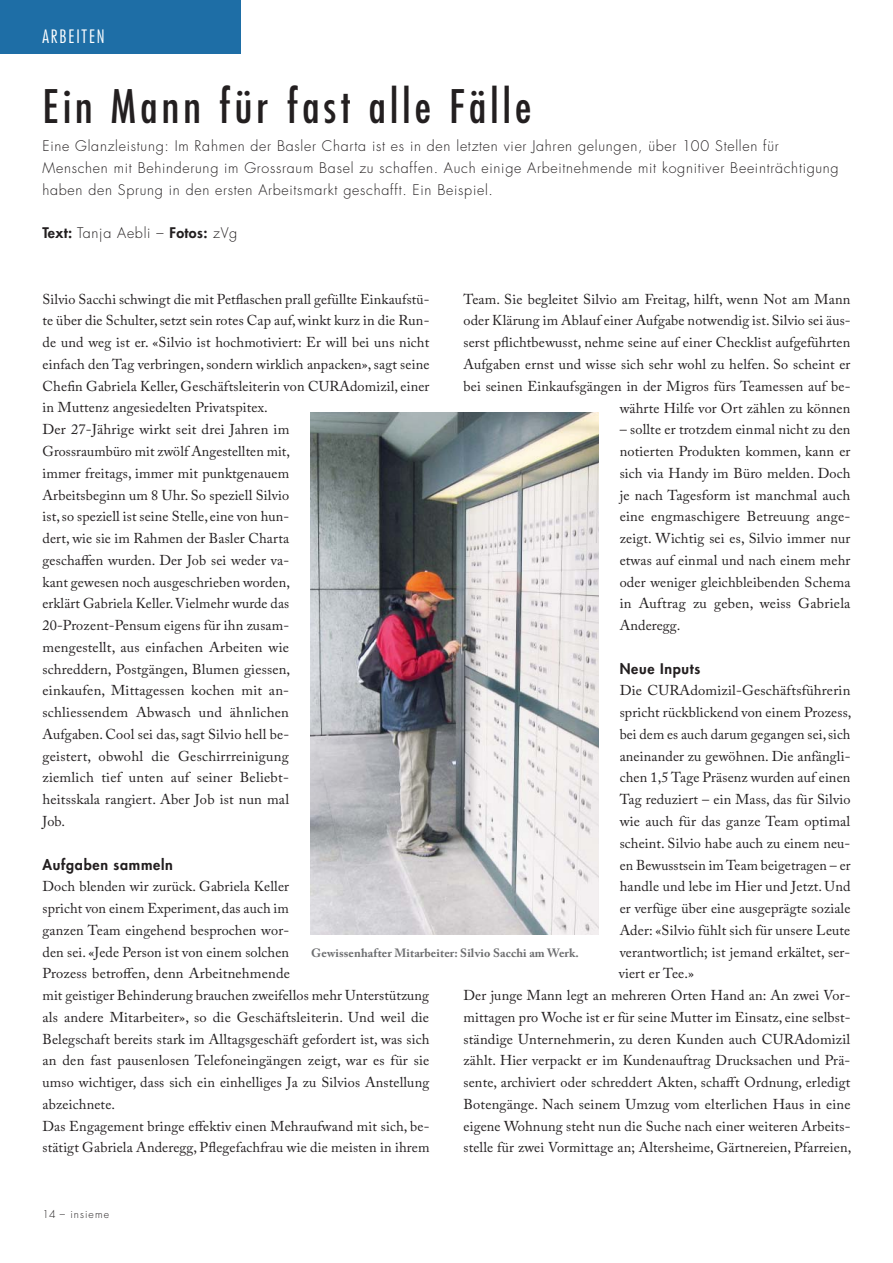
<style>
.page{position:relative;width:893px;height:1263px;background:#fff}
.page>*{position:absolute;margin:0;border:0;box-sizing:border-box;transform-origin:0 0}
.t1{font:condensed 45px "Futura";letter-spacing:.095em;color:#231f20}
.t2{font:300 condensed 18px "Futura";letter-spacing:.1em;color:#fff}
.t3{font:14.25px/21.8px "Adobe Caslon Pro";letter-spacing:.01em;color:#231f20}
.t4{font:300 14.25px/21.8px "Futura";letter-spacing:.05em;color:#231f20}
.t5{font:800 14.25px "Futura";letter-spacing:.05em;color:#231f20}
.t6{font:700 12px "Adobe Caslon Pro";letter-spacing:.01em;color:#6d6e70}
.t7{font:300 10.5px "Futura";letter-spacing:.1em;color:#231f20}
.s1{font-weight:800}
</style>
<div class="page">
<div style="left:0;top:0;width:240px;height:53px;background:#1e6ea6"></div>
<img style="left:310px;top:412px;width:288px;height:523px">
<p class="t2" style="left:43px;top:28px;width:64px">ARBEITEN</p>
<h1 class="t1" style="left:43px;top:86px;width:490px">Ein Mann für fast alle Fälle</h1>
<p class="t4" style="left:43px;top:136px;width:798px">Eine Glanzleistung: Im Rahmen der Basler Charta ist es in den letzten vier Jahren gelungen, über 100 Stellen für<br>Menschen mit Behinderung im Grossraum Basel zu schaffen. Auch einige Arbeitnehmende mit kognitiver Beeinträchtigung haben den Sprung in den ersten Arbeitsmarkt geschafft. Ein Beispiel.</p>
<p class="t4" style="left:43px;top:224px;width:196px"><span class="s1">Text:</span> Tanja Aebli – <span class="s1">Fotos:</span> zVg</p>
<p class="t3" style="left:463px;top:289px;width:389px;text-align:right">Team. Sie begleitet Silvio am Freitag, hilft, wenn Not am Mann oder Klärung im Ablauf einer Aufgabe notwendig ist. Silvio sei äus&shy;serst pflichtbewusst, nehme seine auf einer Checklist aufgeführten Aufgaben ernst und wisse sich sehr wohl zu helfen. So scheint er bei seinen Einkaufsgängen in der Migros fürs Teamessen auf be&shy;währte Hilfe vor Ort zählen zu können</p>
<p class="t3" style="left:620px;top:420px;width:232px;text-align:justify">– sollte er trotzdem einmal nicht zu den notierten Produkten kommen, kann er sich via Handy im Büro melden. Doch je nach Tagesform ist manchmal auch eine engmaschigere Betreuung ange&shy;zeigt. Wichtig sei es, Silvio immer nur etwas auf einmal und nach einem mehr oder weniger gleichbleibenden Schema in Auftrag zu geben, weiss Gabriela Anderegg.</p>
<p class="t5" style="left:620px;top:661px;width:82px">Neue Inputs</p>
<p class="t3" style="left:620px;top:681px;width:232px">Die CURAdomizil-Geschäftsführerin</p>
<p class="t3" style="left:620px;top:703px;width:233px">spricht rückblickend von einem Prozess,</p>
<p class="t3" style="left:620px;top:725px;width:232px">bei dem es auch darum gegangen sei, sich</p>
<p class="t3" style="left:620px;top:746px;width:232px">aneinander zu gewöhnen. Die anfängli-</p>
<p class="t3" style="left:620px;top:768px;width:232px">chen 1,5 Tage Präsenz wurden auf einen</p>
<p class="t3" style="left:620px;top:790px;width:232px">Tag reduziert – ein Mass, das für Silvio</p>
<p class="t3" style="left:620px;top:812px;width:232px">wie auch für das ganze Team optimal</p>
<p class="t3" style="left:620px;top:833px;width:232px">scheint. Silvio habe auch zu einem neu-</p>
<p class="t3" style="left:620px;top:855px;width:232px">en Bewusstsein im Team beigetragen – er</p>
<p class="t3" style="left:620px;top:877px;width:232px">handle und lebe im Hier und Jetzt. Und</p>
<p class="t3" style="left:620px;top:899px;width:232px">er verfüge über eine ausgeprägte soziale</p>
<p class="t3" style="left:620px;top:921px;width:232px">Ader: «Silvio fühlt sich für unsere Leute</p>
<p class="t3" style="left:620px;top:942px;width:232px">verantwortlich; ist jemand erkältet, ser-</p>
<p class="t3" style="left:619px;top:964px;width:77px">viert er Tee.»</p>
<p class="t3" style="left:463px;top:986px;width:388px">Der junge Mann legt an mehreren Orten Hand an: An zwei Vor-</p>
<p class="t3" style="left:463px;top:1008px;width:388px">mittagen pro Woche ist er für seine Mutter im Einsatz, eine selbst-</p>
<p class="t3" style="left:463px;top:1029px;width:388px">ständige Unternehmerin, zu deren Kunden auch CURAdomizil</p>
<p class="t3" style="left:463px;top:1051px;width:388px">zählt. Hier verpackt er im Kundenauftrag Drucksachen und Prä-</p>
<p class="t3" style="left:463px;top:1073px;width:388px">sente, archiviert oder schreddert Akten, schafft Ordnung, erledigt</p>
<p class="t3" style="left:463px;top:1095px;width:389px">Botengänge. Nach seinem Umzug vom elterlichen Haus in eine</p>
<p class="t3" style="left:463px;top:1116px;width:388px">eigene Wohnung steht nun die Suche nach einer weiteren Arbeits-</p>
<p class="t3" style="left:463px;top:1138px;width:389px">stelle für zwei Vormittage an; Altersheime, Gärtnereien, Pfarreien,</p>
<p class="t3" style="left:43px;top:289px;width:388px">Silvio Sacchi schwingt die mit Petflaschen prall gefüllte Einkaufstü&shy;te über die Schulter, setzt sein rotes Cap auf, winkt kurz in die Run&shy;de und weg ist er. «Silvio ist hochmotiviert: Er will bei uns nicht einfach den Tag verbringen, sondern wirklich anpacken», sagt seine Chefin Gabriela Keller, Geschäftsleiterin von CURAdomizil, einer in Muttenz angesiedelten Privatspitex.<br>Der 27-Jährige wirkt seit drei Jahren im<br>Grossraumbüro mit zwölf Angestellten mit,<br>immer freitags, immer mit punktgenauem<br>Arbeitsbeginn um 8 Uhr. So speziell Silvio<br>ist, so speziell ist seine Stelle, eine von hun-<br>dert, wie sie im Rahmen der Basler Charta<br>geschaffen wurden. Der Job sei weder va-<br>kant gewesen noch ausgeschrieben worden,<br>erklärt Gabriela Keller. Vielmehr wurde das<br>20-Prozent-Pensum eigens für ihn zusam-<br>mengestellt, aus einfachen Arbeiten wie<br>schreddern, Postgängen, Blumen giessen,<br>einkaufen, Mittagessen kochen mit an-<br>schliessendem Abwasch und ähnlichen<br>Aufgaben. Cool sei das, sagt Silvio hell be-<br>geistert, obwohl die Geschirrreinigung<br>ziemlich tief unten auf seiner Beliebt-<br>heitsskala rangiert. Aber Job ist nun mal<br>Job.</p>
<p class="t5" style="left:43px;top:857px;width:132px">Aufgaben sammeln</p>
<p class="t3" style="left:43px;top:877px;width:388px">Doch blenden wir zurück. Gabriela Keller<br>spricht von einem Experiment, das auch im<br>ganzen Team eingehend besprochen wor-<br>den sei. «Jede Person ist von einem solchen<br>Prozess betroffen, denn Arbeitnehmende<br>mit geistiger Behinderung brauchen zweifellos mehr Unterstützung als andere Mitarbeiter», so die Geschäftsleiterin. Und weil die Belegschaft bereits stark im Alltagsgeschäft gefordert ist, was sich an den fast pausenlosen Telefoneingängen zeigt, war es für sie umso wichtiger, dass sich ein einhelliges Ja zu Silvios Anstellung abzeichnete.<br>Das Engagement bringe effektiv einen Mehraufwand mit sich, be&shy;stätigt Gabriela Anderegg, Pflegefachfrau wie die meisten in ihrem</p>
<p class="t6" style="left:311px;top:948px;width:269px">Gewissenhafter Mitarbeiter: Silvio Sacchi am Werk.</p>
<p class="t7" style="left:43px;top:1209px;width:68px">14 – insieme</p>
</div>
